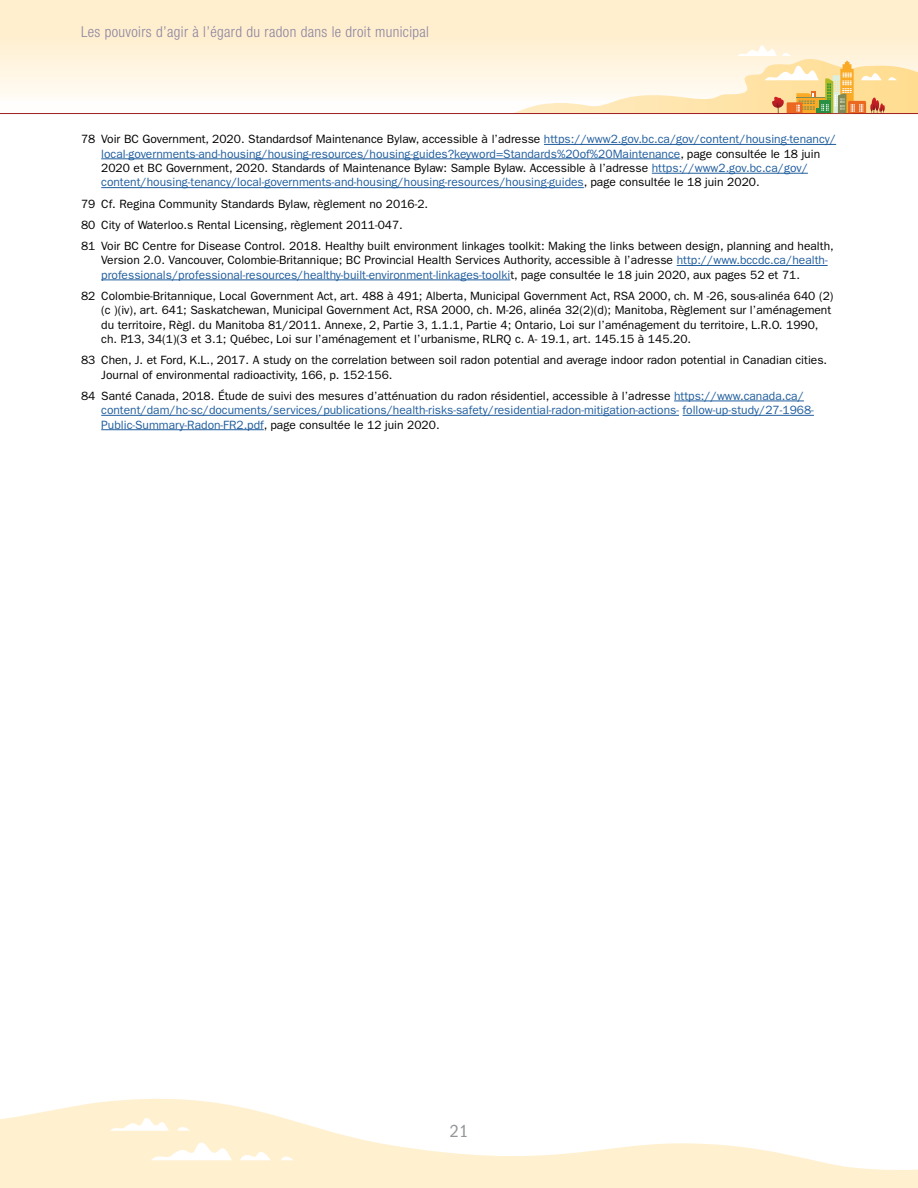
<style>
.page{position:relative;width:918px;height:1188px;background:#fff}
.page>*{position:absolute;margin:0;border:0;box-sizing:border-box;transform-origin:0 0}
.t1{font:condensed 18px "ITC Franklin Gothic Std";color:#939598}
.t2{font:300 condensed 15px "Helvetica Neue LT Std";letter-spacing:.025em;color:#8b85a1}
.Footnote{font:12px/14.4px "ITC Franklin Gothic Std";color:#000}
.Footnote-2{font:12px/14.4px "ITC Franklin Gothic Std";color:#215e9e}
.s1{color:#000}
.s2{color:#215e9e}
</style>
<div class="page">
<svg style="left:0;top:1098px;width:918px;height:90px;fill:#fff0cf"></svg>
<svg style="left:151px;top:1142px;width:81px;height:18px"></svg>
<svg style="left:240px;top:1150px;width:31px;height:10px"></svg>
<svg style="left:281px;top:1157px;width:13px;height:3px"></svg>
<svg style="left:110px;top:1117px;width:59px;height:14px"></svg>
<svg style="left:177px;top:1127px;width:13px;height:4px"></svg>
<hr style="left:544px;top:144px;width:292px;height:1px;background:#215e9e">
<hr style="left:101px;top:159px;width:579px;height:1px;background:#215e9e">
<hr style="left:652px;top:173px;width:156px;height:1px;background:#215e9e">
<hr style="left:101px;top:187px;width:483px;height:1px;background:#215e9e">
<hr style="left:677px;top:265px;width:151px;height:1px;background:#215e9e">
<hr style="left:101px;top:280px;width:409px;height:1px;background:#215e9e">
<hr style="left:674px;top:401px;width:130px;height:1px;background:#215e9e">
<hr style="left:101px;top:415px;width:578px;height:1px;background:#215e9e">
<hr style="left:683px;top:415px;width:131px;height:1px;background:#215e9e">
<hr style="left:101px;top:429px;width:163px;height:1px;background:#215e9e">
<div style="left:0;top:0;width:918px;height:113px;background:linear-gradient(to bottom,#ffebc4,#fffdfa)"></div>
<hr style="left:0;top:113px;width:918px;height:1px;background:#9f1d21">
<svg style="left:512px;top:45px;width:406px;height:69px;background:#f9e6c3"></svg>
<p class="t2" style="left:81px;top:23px;width:350px">Les pouvoirs d’agir à l’égard du radon dans le droit municipal</p>
<p class="Footnote-2" style="left:101px;top:132px;width:736px;text-indent:-20px"><span class="s1">78 Voir BC Government, 2020. Standardsof Maintenance Bylaw, accessible à l’adresse</span> https://www2.gov.bc.ca/gov/content/housing-tenancy/ local-governments-and-housing/housing-resources/housing-guides?keyword=Standards%20of%20Maintenance<span class="s1">, page consultée le 18 juin 2020 et BC Government, 2020. Standards of Maintenance Bylaw: Sample Bylaw. Accessible à l’adresse</span> https://www2.gov.bc.ca/gov/ content/housing-tenancy/local-governments-and-housing/housing-resources/housing-guides<span class="s1">, page consultée le 18 juin 2020.</span></p>
<p class="Footnote" style="left:81px;top:196px;width:349px">79 Cf. Regina Community Standards Bylaw, règlement no 2016-2.</p>
<p class="Footnote" style="left:81px;top:218px;width:323px">80 City of Waterloo.s Rental Licensing, règlement 2011-047.</p>
<p class="Footnote" style="left:101px;top:239px;width:734px;text-indent:-20px">81 Voir BC Centre for Disease Control. 2018. Healthy built environment linkages toolkit: Making the links between design, planning and health,<br>Version 2.0. Vancouver, Colombie-Britannique; BC Provincial Health Services Authority, accessible à l’adresse <span class="s2">http://www.bccdc.ca/health&shy;professionals/professional-resources/healthy-built-environment-linkages-toolki</span>t, page consultée le 18 juin 2020, aux pages 52 et 71.</p>
<p class="Footnote" style="left:101px;top:289px;width:734px;text-indent:-20px">82 Colombie-Britannique, Local Government Act, art. 488 à 491; Alberta, Municipal Government Act, RSA 2000, ch. M -26, sous-alinéa 640 (2) (c )(iv), art. 641; Saskatchewan, Municipal Government Act, RSA 2000, ch. M-26, alinéa 32(2)(d); Manitoba, Règlement sur l’aménagement du territoire, Règl. du Manitoba 81/2011. Annexe, 2, Partie 3, 1.1.1, Partie 4; Ontario, Loi sur l’aménagement du territoire, L.R.O. 1990, ch. P.13, 34(1)(3 et 3.1; Québec, Loi sur l’aménagement et l’urbanisme, RLRQ c. A- 19.1, art. 145.15 à 145.20.</p>
<p class="Footnote" style="left:101px;top:353px;width:727px;text-indent:-20px">83 Chen, J. et Ford, K.L., 2017. A study on the correlation between soil radon potential and average indoor radon potential in Canadian cities.<br>Journal of environmental radioactivity, 166, p. 152-156.</p>
<p class="Footnote-2" style="left:101px;top:389px;width:714px;text-indent:-20px"><span class="s1">84 Santé Canada, 2018. Étude de suivi des mesures d’atténuation du radon résidentiel, accessible à l’adresse</span> https://www.canada.ca/ content/dam/hc-sc/documents/services/publications/health-risks-safety/residential-radon-mitigation-actions- follow-up-study/27-1968-<br>Public-Summary-Radon-FR2.pdf<span class="s1">, page consultée le 12 juin 2020.</span></p>
<h1 class="t1" style="left:450px;top:1121px;width:20px">21</h1>
</div>
